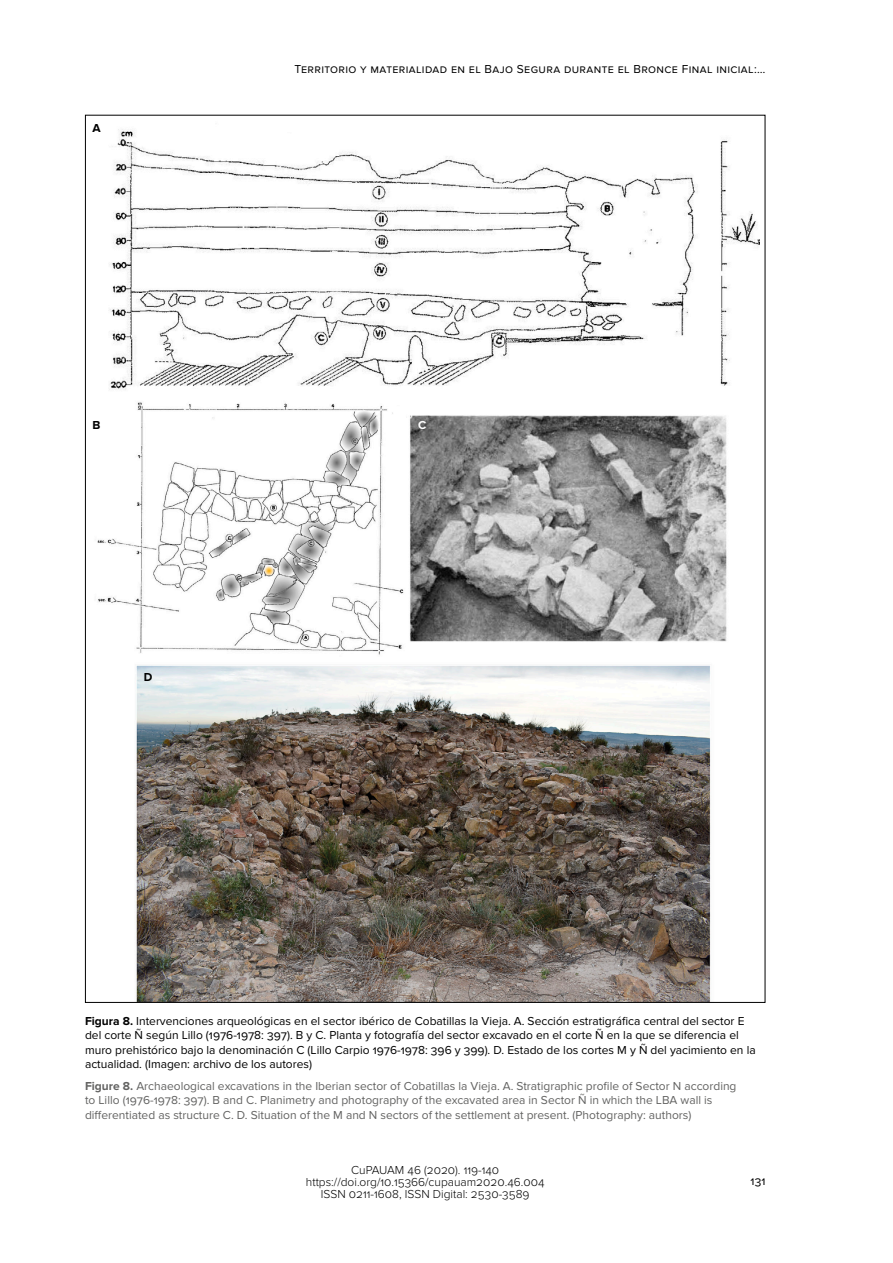
<style>
.page{position:relative;width:893px;height:1263px;background:#fff}
.page>*{position:absolute;margin:0;border:0;box-sizing:border-box;transform-origin:0 0}
.t1{font:12px/14.4px "Proxima Nova";color:#000}
.t2{font:12px/14.4px "Proxima Nova";color:#636362}
.t3{font:300 12px/12px "Proxima Nova";color:#000;text-align:center}
.t4{font:12px "Proxima Nova";letter-spacing:.03em;color:#000}
.t5{font:700 12px "Proxima Nova";color:#000}
.t6{font:700 12px "Proxima Nova";color:#fff}
.s1{font-weight:700}
</style>
<div class="page">
<img style="left:97px;top:129px;width:662px;height:872px">
<p class="t5" style="left:92px;top:121px;width:10px">A</p>
<p class="t4" style="left:295px;top:62px;width:472px">Territorio y materialidad en el Bajo Segura durante el Bronce Final inicial:…</p>
<p class="t5" style="left:92px;top:418px;width:9px">B</p>
<p class="t6" style="left:418px;top:418px;width:10px">C</p>
<p class="t5" style="left:144px;top:670px;width:10px">D</p>
<p class="t1" style="left:85px;top:1014px;width:672px"><span class="s1">Figura 8.</span> Intervenciones arqueológicas en el sector ibérico de Cobatillas la Vieja. A. Sección estratigráfica central del sector E del corte Ñ según Lillo (1976-1978: 397). B y C. Planta y fotografía del sector excavado en el corte Ñ en la que se diferencia el muro prehistórico bajo la denominación C (Lillo Carpio 1976-1978: 396 y 399). D. Estado de los cortes M y Ñ del yacimiento en la actualidad. (Imagen: archivo de los autores)</p>
<p class="t2" style="left:85px;top:1079px;width:653px"><span class="s1">Figure 8.</span> Archaeological excavations in the Iberian sector of Cobatillas la Vieja. A. Stratigraphic profile of Sector N according to Lillo (1976-1978: 397). B and C. Planimetry and photography of the excavated area in Sector Ñ in which the LBA wall is differentiated as structure C. D. Situation of the M and N sectors of the settlement at present. (Photography: authors)</p>
<p class="t3" style="left:306px;top:1165px;width:240px">CuPAUAM 46 (2020). 119-140 https://doi.org/10.15366/cupauam2020.46.004<br>ISSN 0211-1608, ISSN Digital: 2530-3589</p>
<p class="t1" style="left:751px;top:1174px;width:16px">131</p>
</div>
